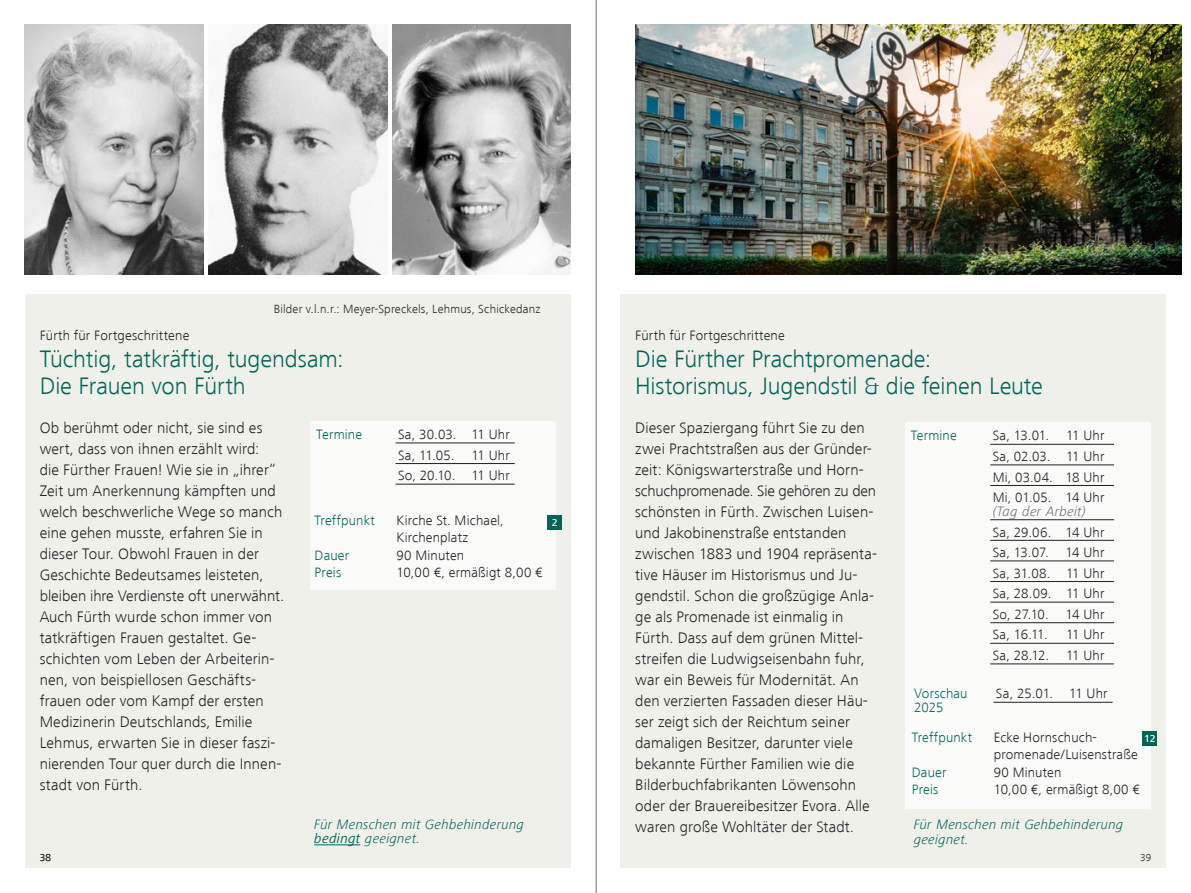
<style>
.page{position:relative;width:1191px;height:893px;background:#fff}
.page>*{position:absolute;margin:0;border:0;box-sizing:border-box;transform-origin:0 0}
.spaz_subhead_14p{font:300 24.5px/26.2px "Frutiger Next LT";letter-spacing:-.005em;color:#006557}
.spaz_fließ_9p{font:300 15.75px/21px "Frutiger Next LT";letter-spacing:.01em;color:#231f20}
.spaz_Termine_einspaltig{font:300 14px/13.7px "Frutiger Next LT";letter-spacing:.01em;color:#231f20}
.spaz_Treffpunkt{font:300 14px/17.5px "Frutiger Next LT";letter-spacing:.01em;color:#231f20}
.spaz_gehbehinderung{font:italic 300 14px/14.9px "Frutiger Next LT";letter-spacing:.015em;color:#006557}
.Fließ_9_pt{font:300 14px "Frutiger Next LT";letter-spacing:.015em;color:#231f20}
.spaz_Treffpunkt-2{font:300 14px "Frutiger Next LT";letter-spacing:.015em;color:#006557}
.spaz_Termine_einspaltig-2{font:300 14px "Frutiger Next LT";letter-spacing:.01em;color:#006557}
.Termine_Kopie{font:300 14px "Frutiger Next LT";color:#006557}
.Fließ_9_pt-2{font:300 12.25px "Frutiger Next LT";letter-spacing:.015em;color:#231f20}
.t1{font:300 10.5px "Frutiger Next LT";color:#231f20}
.spaz_ZifferTreffpunkt{font:500 10.5px "Frutiger Next LT";color:#fff}
.s1{font-family:"Frutiger Next Pro";font-weight:400}
.s2{font-style:italic;color:#6c6d70}
</style>
<div class="page">
<div style="left:25px;top:295px;width:545px;height:573px;background:#f0f0eb"></div>
<div style="left:620px;top:295px;width:546px;height:573px;background:#f0f0eb"></div>
<img style="left:209px;top:25px;width:178px;height:250px">
<img style="left:392px;top:25px;width:178px;height:250px">
<img style="left:25px;top:25px;width:178px;height:250px">
<img style="left:635px;top:25px;width:546px;height:250px">
<hr style="left:314px;top:844px;width:46px;height:1px;background:#006557">
<div style="left:310px;top:422px;width:246px;height:168px;background:#fafaf9"></div>
<div style="left:547px;top:515px;width:15px;height:15px;background:#006557"></div>
<hr style="left:395px;top:443px;width:119px;height:1px;background:#231f20">
<hr style="left:395px;top:463px;width:119px;height:1px;background:#231f20">
<hr style="left:395px;top:484px;width:119px;height:1px;background:#231f20">
<div style="left:905px;top:422px;width:246px;height:387px;background:#fafaf9"></div>
<hr style="left:990px;top:444px;width:124px;height:1px;background:#231f20">
<hr style="left:990px;top:464px;width:124px;height:1px;background:#231f20">
<hr style="left:990px;top:485px;width:124px;height:1px;background:#231f20">
<hr style="left:990px;top:519px;width:124px;height:1px;background:#231f20">
<hr style="left:990px;top:540px;width:124px;height:1px;background:#231f20">
<hr style="left:990px;top:561px;width:124px;height:1px;background:#231f20">
<hr style="left:990px;top:581px;width:124px;height:1px;background:#231f20">
<hr style="left:990px;top:602px;width:124px;height:1px;background:#231f20">
<hr style="left:990px;top:622px;width:124px;height:1px;background:#231f20">
<hr style="left:990px;top:643px;width:124px;height:1px;background:#231f20">
<hr style="left:990px;top:663px;width:124px;height:1px;background:#231f20">
<hr style="left:993px;top:702px;width:119px;height:1px;background:#231f20">
<div style="left:1142px;top:731px;width:15px;height:15px;background:#006557"></div>
<hr style="left:596px;top:0;width:1px;height:893px;background:#6c6d70">
<p class="Fließ_9_pt" style="left:40px;top:328px;width:151px">Fürth für Fortgeschrittene</p>
<p class="Fließ_9_pt-2" style="left:274px;top:302px;width:268px">Bilder v.l.n.r.: Meyer-Spreckels, Lehmus, Schickedanz</p>
<p class="spaz_subhead_14p" style="left:40px;top:346px;width:305px">Tüchtig, tatkräftig, tugendsam:<br>Die Frauen von Fürth</p>
<p class="spaz_fließ_9p" style="left:40px;top:417px;width:246px">Ob berühmt oder nicht, sie sind es wert, dass von ihnen erzählt wird:<br>die Fürther Frauen! Wie sie in „ihrer“ Zeit um Anerkennung kämpften und welch beschwerliche Wege so manch eine gehen musste, erfahren Sie in dieser Tour. Obwohl Frauen in der Geschichte Bedeutsames leisteten, bleiben ihre Verdienste oft unerwähnt.<br>Auch Fürth wurde schon immer von tatkräftigen Frauen gestaltet. Ge&shy;schichten vom Leben der Arbeiterin&shy;nen, von beispiellosen Geschäfts&shy;frauen oder vom Kampf der ersten Medizinerin Deutschlands, Emilie Lehmus, erwarten Sie in dieser faszi&shy;nierenden Tour quer durch die Innen&shy;stadt von Fürth.</p>
<p class="spaz_Termine_einspaltig-2" style="left:316px;top:427px;width:48px">Termine</p>
<p class="spaz_Termine_einspaltig" style="left:398px;top:428px;width:113px">Sa, 30.03. 11 Uhr</p>
<p class="spaz_Termine_einspaltig" style="left:398px;top:448px;width:113px">Sa, 11.05. 11 Uhr</p>
<p class="spaz_Termine_einspaltig" style="left:398px;top:469px;width:113px">So, 20.10. 11 Uhr</p>
<p class="spaz_Treffpunkt-2" style="left:314px;top:513px;width:62px">Treffpunkt</p>
<p class="spaz_Treffpunkt" style="left:396px;top:512px;width:109px">Kirche St. Michael,<br>Kirchenplatz</p>
<p class="spaz_Treffpunkt-2" style="left:314px;top:548px;width:36px">Dauer</p>
<p class="spaz_Treffpunkt" style="left:396px;top:547px;width:69px">90 Minuten</p>
<p class="spaz_Treffpunkt-2" style="left:314px;top:565px;width:28px">Preis</p>
<p class="spaz_Treffpunkt" style="left:396px;top:564px;width:148px">10,00 €, ermäßigt 8,00 €</p>
<p class="spaz_ZifferTreffpunkt" style="left:552px;top:517px;width:7px">2</p>
<p class="spaz_gehbehinderung" style="left:314px;top:816px;width:211px">Für Menschen mit Gehbehinderung <span class="s1">bedingt</span> geeignet.</p>
<p class="Fließ_9_pt" style="left:635px;top:328px;width:151px">Fürth für Fortgeschrittene</p>
<p class="spaz_subhead_14p" style="left:635px;top:346px;width:409px">Die Fürther Prachtpromenade:<br>Historismus, Jugendstil &amp; die feinen Leute</p>
<p class="spaz_fließ_9p" style="left:635px;top:417px;width:243px">Dieser Spaziergang führt Sie zu den zwei Prachtstraßen aus der Gründer&shy;zeit: Königswarterstraße und Horn&shy;schuchpromenade. Sie gehören zu den schönsten in Fürth. Zwischen Luisen&shy;und Jakobinenstraße entstanden zwischen 1883 und 1904 repräsenta&shy;tive Häuser im Historismus und Ju&shy;gendstil. Schon die großzügige Anla&shy;ge als Promenade ist einmalig in Fürth. Dass auf dem grünen Mittel&shy;streifen die Ludwigseisenbahn fuhr, war ein Beweis für Modernität. An den verzierten Fassaden dieser Häu&shy;ser zeigt sich der Reichtum seiner damaligen Besitzer, darunter viele bekannte Fürther Familien wie die Bilderbuchfabrikanten Löwensohn oder der Brauereibesitzer Evora. Alle waren große Wohltäter der Stadt.</p>
<p class="spaz_Termine_einspaltig-2" style="left:911px;top:428px;width:48px">Termine</p>
<p class="spaz_Termine_einspaltig" style="left:992px;top:429px;width:113px">Sa, 13.01. 11 Uhr</p>
<p class="spaz_Termine_einspaltig" style="left:992px;top:450px;width:113px">Sa, 02.03. 11 Uhr</p>
<p class="spaz_Termine_einspaltig" style="left:992px;top:470px;width:113px">Mi, 03.04. 18 Uhr</p>
<p class="spaz_Termine_einspaltig" style="left:992px;top:491px;width:113px">Mi, 01.05. 14 Uhr <span class="s2">(Tag der Arbeit)</span></p>
<p class="spaz_Termine_einspaltig" style="left:992px;top:525px;width:113px">Sa, 29.06. 14 Uhr</p>
<p class="spaz_Termine_einspaltig" style="left:992px;top:546px;width:113px">Sa, 13.07. 14 Uhr</p>
<p class="spaz_Termine_einspaltig" style="left:992px;top:566px;width:113px">Sa, 31.08. 11 Uhr</p>
<p class="spaz_Termine_einspaltig" style="left:992px;top:587px;width:113px">Sa, 28.09. 11 Uhr</p>
<p class="spaz_Termine_einspaltig" style="left:992px;top:607px;width:113px">So, 27.10. 14 Uhr</p>
<p class="spaz_Termine_einspaltig" style="left:992px;top:628px;width:57px">Sa, 16.11.</p>
<p class="spaz_Termine_einspaltig" style="left:1066px;top:628px;width:40px">11 Uhr</p>
<p class="spaz_Termine_einspaltig" style="left:992px;top:649px;width:113px">Sa, 28.12. 11 Uhr</p>
<p class="spaz_Termine_einspaltig-2" style="left:914px;top:686px;width:55px">Vorschau</p>
<p class="spaz_Termine_einspaltig" style="left:996px;top:687px;width:113px">Sa, 25.01. 11 Uhr</p>
<p class="Termine_Kopie" style="left:914px;top:700px;width:31px">2025</p>
<p class="spaz_Treffpunkt-2" style="left:912px;top:729px;width:62px">Treffpunkt</p>
<p class="spaz_Treffpunkt" style="left:993px;top:728px;width:146px">Ecke Hornschuch&shy;promenade/Luisenstraße</p>
<p class="spaz_Treffpunkt-2" style="left:912px;top:764px;width:36px">Dauer</p>
<p class="spaz_Treffpunkt" style="left:993px;top:763px;width:69px">90 Minuten</p>
<p class="spaz_Treffpunkt-2" style="left:912px;top:782px;width:28px">Preis</p>
<p class="spaz_Treffpunkt" style="left:993px;top:781px;width:148px">10,00 €, ermäßigt 8,00 €</p>
<p class="spaz_ZifferTreffpunkt" style="left:1144px;top:732px;width:13px">12</p>
<p class="spaz_gehbehinderung" style="left:913px;top:817px;width:211px">Für Menschen mit Gehbehinderung geeignet.</p>
<p class="t1" style="left:40px;top:852px;width:13px">38</p>
<p class="t1" style="left:1140px;top:852px;width:13px">39</p>
</div>
